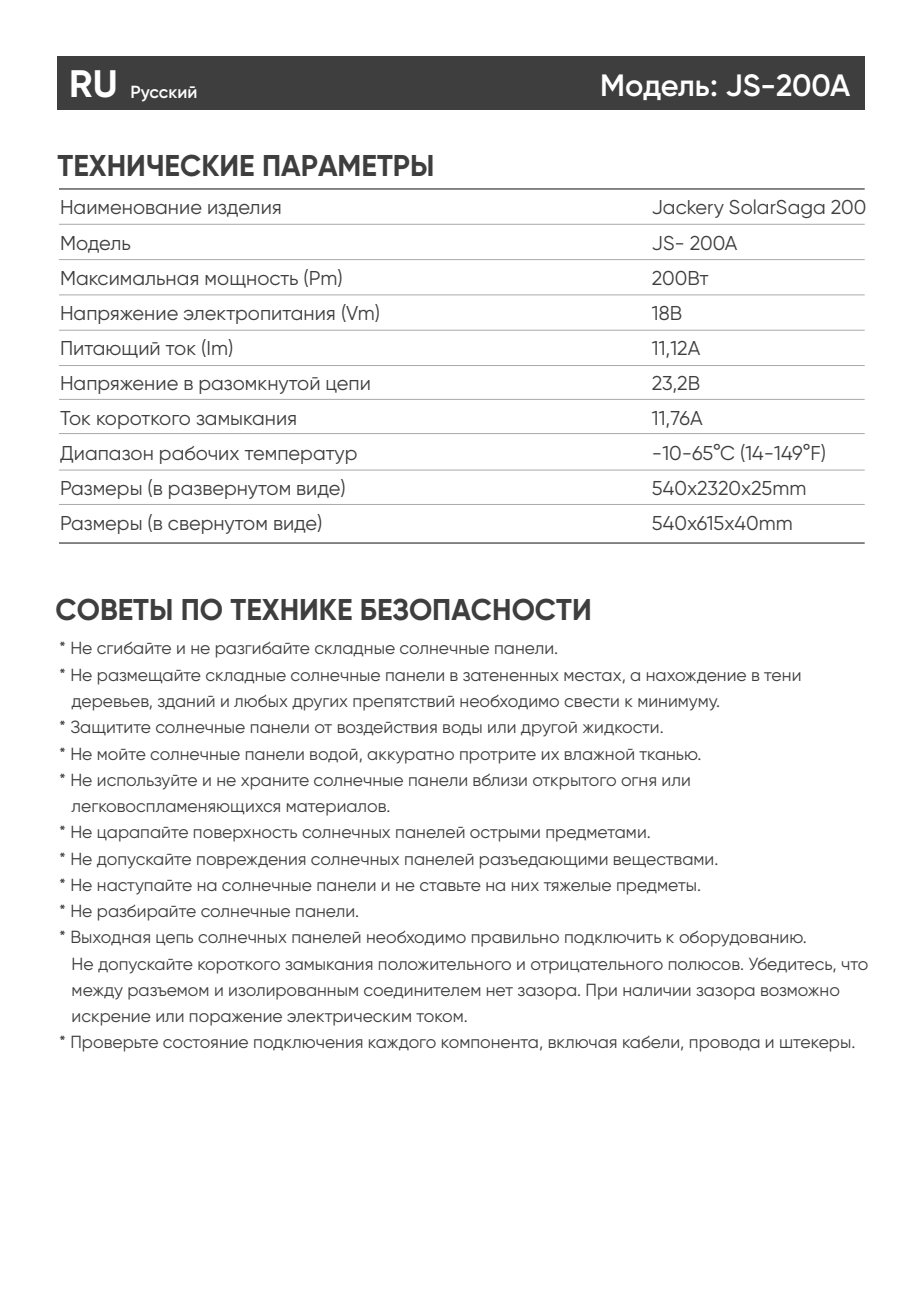
<style>
.page{position:relative;width:922px;height:1312px;background:#fff}
.page>*{position:absolute;margin:0;border:0;box-sizing:border-box;transform-origin:0 0}
.t1{font:600 30.75px "Gilroy";letter-spacing:-.01em;color:#fff}
.t2{font:700 30px "Gilroy";color:#3e3e3f}
.t3{font:20px/35px "Gilroy";color:#3e3e3f}
.t4{font:17.5px "Gilroy";color:#3e3e3f}
.t5{font:600 17.5px "Gilroy";color:#fff}
.s1{font-weight:700;font-size:38.25px}
</style>
<div class="page">
<hr style="left:59px;top:188px;width:805px;height:1px;background:#3e3e3f">
<hr style="left:59px;top:224px;width:805px;height:1px;background:#a8a9ad">
<hr style="left:59px;top:259px;width:805px;height:1px;background:#a8a9ad">
<hr style="left:59px;top:294px;width:805px;height:1px;background:#a8a9ad">
<hr style="left:59px;top:330px;width:805px;height:1px;background:#a8a9ad">
<hr style="left:59px;top:365px;width:805px;height:1px;background:#a8a9ad">
<hr style="left:59px;top:433px;width:805px;height:1px;background:#a8a9ad">
<hr style="left:59px;top:399px;width:805px;height:1px;background:#a8a9ad">
<hr style="left:59px;top:469px;width:805px;height:1px;background:#a8a9ad">
<hr style="left:59px;top:504px;width:805px;height:1px;background:#a8a9ad">
<hr style="left:59px;top:542px;width:805px;height:1px;background:#3e3e3f">
<div style="left:57px;top:57px;width:807px;height:53px;background:#3e3e3f"></div>
<p class="t5" style="left:69px;top:81px;width:130px"><span class="s1">RU</span> Русский</p>
<h1 class="t1" style="left:600px;top:66px;width:251px">Модель: JS-200A</h1>
<h2 class="t2" style="left:57px;top:146px;width:378px">ТЕХНИЧЕСКИЕ ПАРАМЕТРЫ</h2>
<p class="t3" style="left:60px;top:190px;width:321px">Наименование изделия<br>Модель<br>Максимальная мощность (Pm)<br>Напряжение электропитания (Vm)<br>Питающий ток (Im)<br>Напряжение в разомкнутой цепи<br>Ток короткого замыкания<br>Диапазон рабочих температур<br>Размеры (в развернутом виде)<br>Размеры (в свернутом виде)</p>
<p class="t3" style="left:652px;top:190px;width:216px">Jackery SolarSaga 200<br>JS- 200A<br>200Вт<br>18В<br>11,12А<br>23,2В<br>11,76А<br>-10-65°C (14-149°F)<br>540x2320x25mm<br>540x615x40mm</p>
<h2 class="t2" style="left:55px;top:591px;width:537px">СОВЕТЫ ПО ТЕХНИКЕ БЕЗОПАСНОСТИ</h2>
<p class="t4" style="left:59px;top:637px;width:500px">* Не сгибайте и не разгибайте складные солнечные панели.</p>
<p class="t4" style="left:59px;top:663px;width:743px">* Не размещайте складные солнечные панели в затененных местах, а нахождение в тени</p>
<p class="t4" style="left:72px;top:690px;width:650px">деревьев, зданий и любых других препятствий необходимо свести к минимуму.</p>
<p class="t4" style="left:59px;top:716px;width:606px">* Защитите солнечные панели от воздействия воды или другой жидкости.</p>
<p class="t4" style="left:59px;top:742px;width:643px">* Не мойте солнечные панели водой, аккуратно протрите их влажной тканью.</p>
<p class="t4" style="left:59px;top:768px;width:633px">* Не используйте и не храните солнечные панели вблизи открытого огня или</p>
<p class="t4" style="left:72px;top:795px;width:320px">легковоспламеняющихся материалов.</p>
<p class="t4" style="left:59px;top:821px;width:593px">* Не царапайте поверхность солнечных панелей острыми предметами.</p>
<p class="t4" style="left:59px;top:847px;width:660px">* Не допускайте повреждения солнечных панелей разъедающими веществами.</p>
<p class="t4" style="left:59px;top:873px;width:643px">* Не наступайте на солнечные панели и не ставьте на них тяжелые предметы.</p>
<p class="t4" style="left:59px;top:900px;width:302px">* Не разбирайте солнечные панели.</p>
<p class="t4" style="left:59px;top:926px;width:749px">* Выходная цепь солнечных панелей необходимо правильно подключить к оборудованию.</p>
<p class="t4" style="left:72px;top:952px;width:798px">Не допускайте короткого замыкания положительного и отрицательного полюсов. Убедитесь, что</p>
<p class="t4" style="left:72px;top:978px;width:769px">между разъемом и изолированным соединителем нет зазора. При наличии зазора возможно</p>
<p class="t4" style="left:72px;top:1005px;width:398px">искрение или поражение электрическим током.</p>
<p class="t4" style="left:59px;top:1031px;width:797px">* Проверьте состояние подключения каждого компонента, включая кабели, провода и штекеры.</p>
</div>
